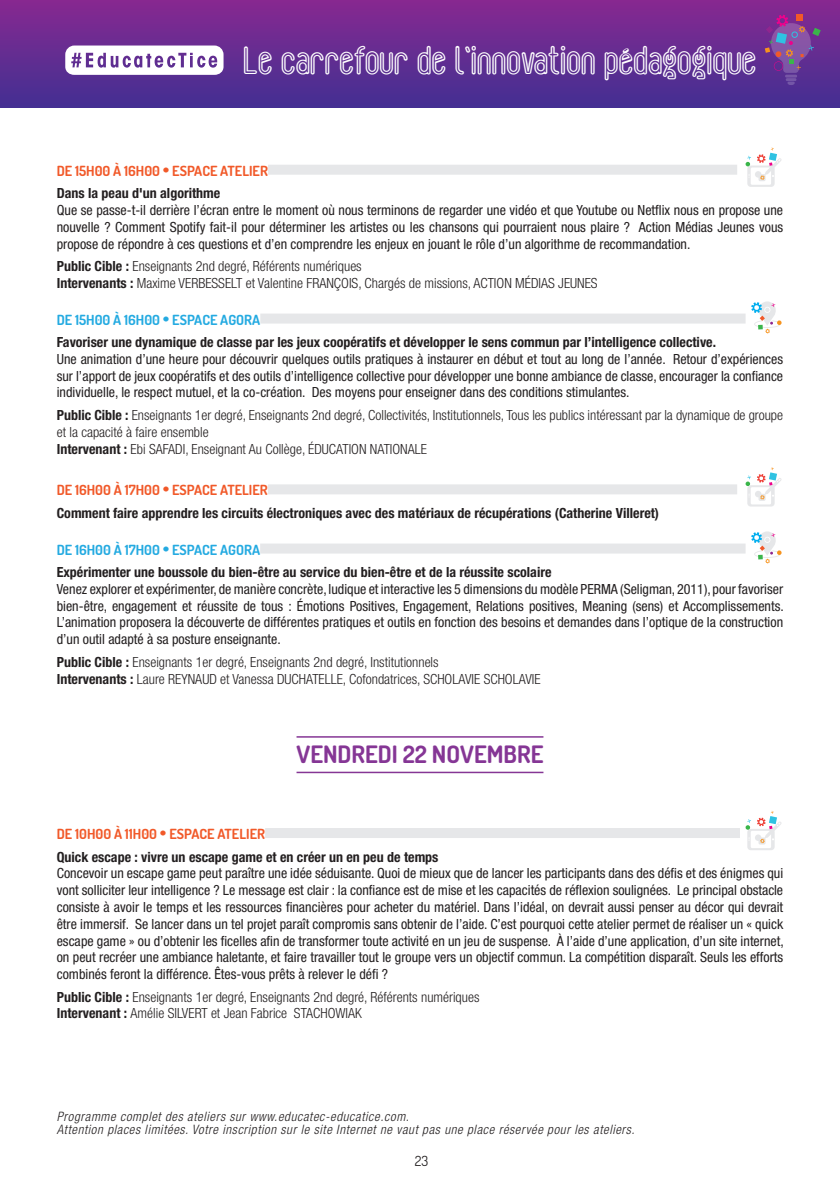
<style>
.page{position:relative;width:840px;height:1191px;background:#fff}
.page>*{position:absolute;margin:0;border:0;box-sizing:border-box;transform-origin:0 0}
.t1{font:34px "Lorem Ipsum";letter-spacing:.01em;color:#fff}
.CONFÉRENCES_-_DATES{font:700 24px "Dosis";color:#853695}
.CONFÉRENCES_CIP-_TEX{font:condensed 14px/16.8px "Helvetica Neue LT Std";color:#231f20;text-align:justify}
.CONFÉRENCES_CIP-_TEX-2{font:300 condensed 14px/16.8px "Helvetica Neue LT Std";color:#231f20}
.CONFÉRENCES_CIP-_TIT{font:700 condensed 14px "Helvetica Neue LT Std";color:#231f20}
.CONFÉRENCES_CIP_-_DA{font:700 14px "Dosis";color:#f15929}
.CONFÉRENCES_CIP_-_DA-2{font:700 14px "Dosis";color:#24aae1}
.t2{font:14px "Dosis";color:#231f20}
.t3{font:italic 300 condensed 13px/13.6px "Helvetica Neue";letter-spacing:.05em;color:#231f20}
.s1{font-size:20px}
.s2{font-weight:700}
</style>
<div class="page">
<div style="left:0;top:0;width:839px;height:108px;background:linear-gradient(to bottom,#872990,#432f92)"></div>
<svg style="left:65px;top:46px;width:158px;height:29px"></svg>
<svg style="left:764px;top:15px;width:56px;height:70px;background:#754194"></svg>
<div style="left:268px;top:165px;width:468px;height:10px;background:#e6e7e9"></div>
<div style="left:260px;top:313px;width:485px;height:10px;background:#e6e7e9"></div>
<div style="left:268px;top:484px;width:468px;height:10px;background:#e6e7e9"></div>
<div style="left:260px;top:543px;width:485px;height:10px;background:#e6e7e9"></div>
<hr style="left:296px;top:736px;width:247px;height:1px;background:#853695">
<hr style="left:296px;top:771px;width:247px;height:2px;background:#853695">
<div style="left:265px;top:828px;width:474px;height:10px;background:#e6e7e9"></div>
<svg style="left:745px;top:147px;width:36px;height:40px"></svg>
<svg style="left:751px;top:301px;width:30px;height:32px"></svg>
<svg style="left:745px;top:467px;width:36px;height:39px"></svg>
<svg style="left:751px;top:531px;width:30px;height:32px"></svg>
<svg style="left:745px;top:811px;width:36px;height:39px"></svg>
<h1 class="t1" style="left:243px;top:41px;width:514px">Le carrefour de l’innovation pédagogique</h1>
<p class="CONFÉRENCES_CIP_-_DA" style="left:57px;top:161px;width:213px">DE 15H00 À 16H00 <span class="s1">•</span> ESPACE ATELIER</p>
<p class="CONFÉRENCES_CIP-_TIT" style="left:57px;top:185px;width:165px">Dans la peau d'un algorithme</p>
<p class="CONFÉRENCES_CIP-_TEX" style="left:57px;top:201px;width:727px">Que se passe-t-il derrière l’écran entre le moment où nous terminons de regarder une vidéo et que Youtube ou Netflix nous en propose une nouvelle ? Comment Spotify fait-il pour déterminer les artistes ou les chansons qui pourraient nous plaire ? Action Médias Jeunes vous propose de répondre à ces questions et d’en comprendre les enjeux en jouant le rôle d’un algorithme de recommandation.</p>
<p class="CONFÉRENCES_CIP-_TEX-2" style="left:57px;top:258px;width:306px"><span class="s2">Public Cible :</span> Enseignants 2nd degré, Référents numériques</p>
<p class="CONFÉRENCES_CIP-_TEX-2" style="left:57px;top:274px;width:542px"><span class="s2">Intervenants :</span> Maxime VERBESSELT et Valentine FRANÇOIS, Chargés de missions, ACTION MÉDIAS JEUNES</p>
<p class="CONFÉRENCES_CIP_-_DA-2" style="left:57px;top:310px;width:205px">DE 15H00 À 16H00 <span class="s1">•</span> ESPACE AGORA</p>
<p class="CONFÉRENCES_CIP-_TIT" style="left:57px;top:333px;width:660px">Favoriser une dynamique de classe par les jeux coopératifs et développer le sens commun par l’intelligence collective.</p>
<p class="CONFÉRENCES_CIP-_TEX" style="left:57px;top:350px;width:727px">Une animation d’une heure pour découvrir quelques outils pratiques à instaurer en début et tout au long de l’année. Retour d’expériences sur l’apport de jeux coopératifs et des outils d’intelligence collective pour développer une bonne ambiance de classe, encourager la confiance individuelle, le respect mutuel, et la co-création. Des moyens pour enseigner dans des conditions stimulantes.</p>
<p class="CONFÉRENCES_CIP-_TEX-2" style="left:57px;top:406px;width:727px"><span class="s2">Public Cible :</span> Enseignants 1er degré, Enseignants 2nd degré, Collectivités, Institutionnels, Tous les publics intéressant par la dynamique de groupe et la capacité à faire ensemble</p>
<p class="CONFÉRENCES_CIP-_TEX-2" style="left:57px;top:440px;width:371px"><span class="s2">Intervenant :</span> Ebi SAFADI, Enseignant Au Collège, ÉDUCATION NATIONALE</p>
<p class="CONFÉRENCES_CIP_-_DA" style="left:57px;top:481px;width:212px">DE 16H00 À 17H00 <span class="s1">•</span> ESPACE ATELIER</p>
<p class="CONFÉRENCES_CIP-_TIT" style="left:57px;top:504px;width:603px">Comment faire apprendre les circuits électroniques avec des matériaux de récupérations (Catherine Villeret)</p>
<p class="CONFÉRENCES_CIP_-_DA-2" style="left:57px;top:540px;width:205px">DE 16H00 À 17H00 <span class="s1">•</span> ESPACE AGORA</p>
<p class="CONFÉRENCES_CIP-_TIT" style="left:57px;top:563px;width:496px">Expérimenter une boussole du bien-être au service du bien-être et de la réussite scolaire</p>
<p class="CONFÉRENCES_CIP-_TEX" style="left:57px;top:580px;width:728px">Venez explorer et expérimenter, de manière concrète, ludique et interactive les 5 dimensions du modèle PERMA (Seligman, 2011), pour favoriser bien-être, engagement et réussite de tous : Émotions Positives, Engagement, Relations positives, Meaning (sens) et Accomplissements.<br>L’animation proposera la découverte de différentes pratiques et outils en fonction des besoins et demandes dans l’optique de la construction d’un outil adapté à sa posture enseignante.</p>
<p class="CONFÉRENCES_CIP-_TEX-2" style="left:57px;top:653px;width:383px"><span class="s2">Public Cible :</span> Enseignants 1er degré, Enseignants 2nd degré, Institutionnels</p>
<p class="CONFÉRENCES_CIP-_TEX-2" style="left:57px;top:670px;width:485px"><span class="s2">Intervenants :</span> Laure REYNAUD et Vanessa DUCHATELLE, Cofondatrices, SCHOLAVIE SCHOLAVIE</p>
<p class="CONFÉRENCES_-_DATES" style="left:296px;top:739px;width:248px">VENDREDI 22 NOVEMBRE</p>
<p class="CONFÉRENCES_CIP_-_DA" style="left:57px;top:825px;width:210px">DE 10H00 À 11H00 <span class="s1">•</span> ESPACE ATELIER</p>
<p class="CONFÉRENCES_CIP-_TIT" style="left:57px;top:848px;width:383px">Quick escape : vivre un escape game et en créer un en peu de temps</p>
<p class="CONFÉRENCES_CIP-_TEX" style="left:57px;top:865px;width:728px">Concevoir un escape game peut paraître une idée séduisante. Quoi de mieux que de lancer les participants dans des défis et des énigmes qui vont solliciter leur intelligence ? Le message est clair : la confiance est de mise et les capacités de réflexion soulignées. Le principal obstacle consiste à avoir le temps et les ressources financières pour acheter du matériel. Dans l’idéal, on devrait aussi penser au décor qui devrait être immersif. Se lancer dans un tel projet paraît compromis sans obtenir de l’aide. C’est pourquoi cette atelier permet de réaliser un « quick escape game » ou d’obtenir les ficelles afin de transformer toute activité en un jeu de suspense. À l’aide d’une application, d’un site internet, on peut recréer une ambiance haletante, et faire travailler tout le groupe vers un objectif commun. La compétition disparaît. Seuls les efforts combinés feront la différence. Êtes-vous prêts à relever le défi ?</p>
<p class="CONFÉRENCES_CIP-_TEX-2" style="left:57px;top:988px;width:424px"><span class="s2">Public Cible :</span> Enseignants 1er degré, Enseignants 2nd degré, Référents numériques</p>
<p class="CONFÉRENCES_CIP-_TEX-2" style="left:57px;top:1005px;width:306px"><span class="s2">Intervenant :</span> Amélie SILVERT et Jean Fabrice STACHOWIAK</p>
<p class="t3" style="left:57px;top:1109px;width:579px">Programme complet des ateliers sur www.educatec-educatice.com.<br>Attention places limitées. Votre inscription sur le site Internet ne vaut pas une place réservée pour les ateliers.</p>
<p class="t2" style="left:414px;top:1151px;width:15px">23</p>
</div>
